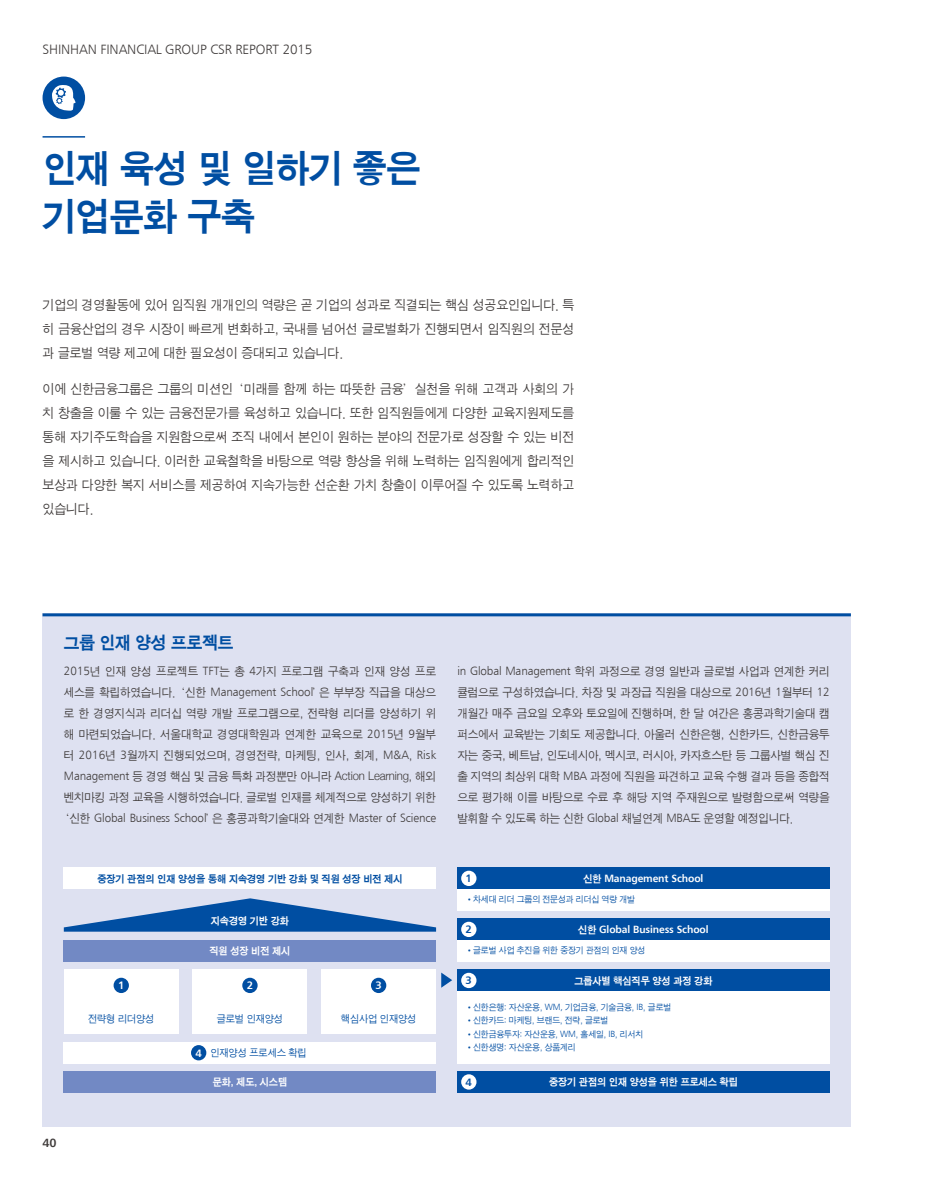
<style>
.page{position:relative;width:936px;height:1191px;background:#fff}
.page>*{position:absolute;margin:0;border:0;box-sizing:border-box;transform-origin:0 0}
.t1{font:39px/48px "Sand Kg";letter-spacing:-.01em;color:#004ea2}
.t2{font:18px "Sand Kg";letter-spacing:-.01em;color:#004ea2}
.t3{font:13.5px/24px "Sand Jg";color:#3f3b3a;text-align:justify}
.t4{font:13.5px "Humanist 777 BT Light B";letter-spacing:-.01em;color:#3f3b3a}
.t5{font:12px/21px "Sand Jg";letter-spacing:-.01em;color:#3f3b3a;text-align:justify}
.t6{font:12px "Humanist 777 BT Light B";letter-spacing:-.01em;color:#3f3b3a}
.t7{font:12px "Humanist 777 BT Bold B";color:#3f3b3a}
.t8{font:10.8px "Humanist 777 BT Bold B";color:#004ea2}
.t9{font:10.8px "Humanist 777 BT Bold B";color:#fff}
.t10{font:10.5px "Sand Kg";letter-spacing:-.01em;color:#fff}
.t11{font:10.5px "Humanist 777 BT Bold B";letter-spacing:-.01em;color:#fff}
.t12{font:10.5px "Sand Jg";letter-spacing:-.01em;color:#004ea2}
.t13{font:10.5px "Sand Kg";letter-spacing:-.01em;color:#004ea2}
.t14{font:9px "Sand Jg";letter-spacing:-.01em;color:#004ea2}
.s1{font-family:"Humanist 777 BT Light B"}
.s2{font-family:"Sand Jg"}
.s3{font-family:"Humanist 777 BT Bold B";font-size:10.8px;color:#fff}
.s4{font-family:"Sand Kg"}
</style>
<div class="page">
<div style="left:43px;top:613px;width:807px;height:514px;background:#dee1f1"></div>
<hr style="left:43px;top:136px;width:42px;height:2px;background:#004ea2">
<hr style="left:43px;top:613px;width:807px;height:3px;background:#004ea2">
<div style="left:43px;top:77px;width:42px;height:42px;background:#004ea2;border-radius:50%"></div>
<svg style="left:52px;top:85px;width:24px;height:26px"></svg>
<div style="left:64px;top:1071px;width:372px;height:21px;background:#7289c4"></div>
<svg style="left:64px;top:898px;width:372px;height:33px"></svg>
<div style="left:64px;top:940px;width:372px;height:21px;background:#7289c4"></div>
<div style="left:64px;top:969px;width:115px;height:64px;background:#fff"></div>
<div style="left:192px;top:969px;width:115px;height:64px;background:#fff"></div>
<div style="left:321px;top:969px;width:115px;height:64px;background:#fff"></div>
<div style="left:114px;top:977px;width:15px;height:16px;background:#004ea2;border-radius:50%"></div>
<div style="left:242px;top:977px;width:15px;height:16px;background:#004ea2;border-radius:50%"></div>
<div style="left:371px;top:977px;width:15px;height:16px;background:#004ea2;border-radius:50%"></div>
<div style="left:64px;top:1042px;width:372px;height:21px;background:#fff"></div>
<div style="left:64px;top:867px;width:372px;height:22px;background:#fff"></div>
<div style="left:191px;top:1045px;width:15px;height:15px;background:#004ea2;border-radius:50%"></div>
<div style="left:457px;top:889px;width:372px;height:21px;background:#fff"></div>
<div style="left:457px;top:940px;width:372px;height:21px;background:#fff"></div>
<div style="left:457px;top:991px;width:372px;height:72px;background:#fff"></div>
<div style="left:457px;top:867px;width:372px;height:22px;background:#004ea2"></div>
<div style="left:457px;top:918px;width:372px;height:22px;background:#004ea2"></div>
<div style="left:457px;top:969px;width:372px;height:22px;background:#004ea2"></div>
<div style="left:461px;top:870px;width:15px;height:16px;background:#fff;border-radius:50%"></div>
<div style="left:461px;top:921px;width:15px;height:16px;background:#fff;border-radius:50%"></div>
<div style="left:461px;top:972px;width:15px;height:16px;background:#fff;border-radius:50%"></div>
<div style="left:457px;top:1071px;width:372px;height:21px;background:#004ea2"></div>
<div style="left:461px;top:1074px;width:15px;height:15px;background:#fff;border-radius:50%"></div>
<svg style="left:441px;top:972px;width:11px;height:15px"></svg>
<p class="t4" style="left:43px;top:41px;width:271px">SHINHAN FINANCIAL GROUP CSR REPORT 2015</p>
<h1 class="t1" style="left:43px;top:145px;width:379px">인재 육성 및 일하기 좋은 기업문화 구축</h1>
<p class="t3" style="left:43px;top:293px;width:533px">기업의 경영활동에 있어 임직원 개개인의 역량은 곧 기업의 성과로 직결되는 핵심 성공요인입니다. 특 히 금융산업의 경우 시장이 빠르게 변화하고, 국내를 넘어선 글로벌화가 진행되면서 임직원의 전문성 과 글로벌 역량 제고에 대한 필요성이 증대되고 있습니다.</p>
<p class="t3" style="left:43px;top:377px;width:533px">이에 신한금융그룹은 그룹의 미션인 ‘미래를 함께 하는 따뜻한 금융’실천을 위해 고객과 사회의 가 치 창출을 이룰 수 있는 금융전문가를 육성하고 있습니다. 또한 임직원들에게 다양한 교육지원제도를 통해 자기주도학습을 지원함으로써 조직 내에서 본인이 원하는 분야의 전문가로 성장할 수 있는 비전 을 제시하고 있습니다. 이러한 교육철학을 바탕으로 역량 향상을 위해 노력하는 임직원에게 합리적인 보상과 다양한 복지 서비스를 제공하여 지속가능한 선순환 가치 창출이 이루어질 수 있도록 노력하고 있습니다.</p>
<h2 class="t2" style="left:64px;top:633px;width:171px">그룹 인재 양성 프로젝트</h2>
<p class="t5" style="left:64px;top:661px;width:374px"><span class="s1">2015</span>년 인재 양성 프로젝트 <span class="s1">TFT</span>는 총 <span class="s1">4</span>가지 프로그램 구축과 인재 양성 프로 세스를 확립하였습니다. ‘신한 <span class="s1">Management School</span>’은 부부장 직급을 대상으 로 한 경영지식과 리더십 역량 개발 프로그램으로, 전략형 리더를 양성하기 위 해 마련되었습니다. 서울대학교 경영대학원과 연계한 교육으로 <span class="s1">2015</span>년 <span class="s1">9</span>월부 터 <span class="s1">2016</span>년 <span class="s1">3</span>월까지 진행되었으며, 경영전략, 마케팅, 인사, 회계, <span class="s1">M&amp;A</span>, <span class="s1">Risk Management</span> 등 경영 핵심 및 금융 특화 과정뿐만 아니라 Action Learning, 해외 벤치마킹 과정 교육을 시행하였습니다. 글로벌 인재를 체계적으로 양성하기 위한</p>
<p class="t6" style="left:58px;top:811px;width:379px"><span class="s2">‘신한</span> Global Business School<span class="s2">’은 홍콩과학기술대와 연계한</span> Master of Science</p>
<p class="t13" style="left:97px;top:873px;width:307px">중장기 관점의 인재 양성을 통해 지속경영 기반 강화 및 직원 성장 비전 제시</p>
<p class="t10" style="left:211px;top:915px;width:80px">지속경영 기반 강화</p>
<p class="t10" style="left:209px;top:945px;width:82px">직원 성장 비전 제시</p>
<p class="t9" style="left:118px;top:978px;width:8px">1</p>
<p class="t9" style="left:247px;top:978px;width:8px">2</p>
<p class="t9" style="left:375px;top:978px;width:8px">3</p>
<p class="t12" style="left:88px;top:1014px;width:68px">전략형 리더양성</p>
<p class="t12" style="left:217px;top:1014px;width:68px">글로벌 인재양성</p>
<p class="t12" style="left:341px;top:1014px;width:77px">핵심사업 인재양성</p>
<p class="t12" style="left:195px;top:1047px;width:113px"><span class="s3">4</span> 인재양성 프로세스 확립</p>
<p class="t10" style="left:213px;top:1076px;width:76px">문화, 제도, 시스템</p>
<p class="t7" style="left:43px;top:1134px;width:16px">40</p>
<p class="t5" style="left:457px;top:661px;width:374px"><span class="s1">in Global Management</span> 학위 과정으로 경영 일반과 글로벌 사업과 연계한 커리 큘럼으로 구성하였습니다. 차장 및 과장급 직원을 대상으로 <span class="s1">2016</span>년 <span class="s1">1</span>월부터 <span class="s1">12 </span>개월간 매주 금요일 오후와 토요일에 진행하며, 한 달 여간은 홍콩과학기술대 캠 퍼스에서 교육받는 기회도 제공합니다. 아울러 신한은행, 신한카드, 신한금융투 자는 중국, 베트남, 인도네시아, 멕시코, 러시아, 카자흐스탄 등 그룹사별 핵심 진 출 지역의 최상위 대학 <span class="s1">MBA</span> 과정에 직원을 파견하고 교육 수행 결과 등을 종합적 으로 평가해 이를 바탕으로 수료 후 해당 지역 주재원으로 발령함으로써 역량을 발휘할 수 있도록 하는 신한 <span class="s1">Global</span> 채널연계 <span class="s1">MBA</span>도 운영할 예정입니다.</p>
<p class="t8" style="left:465px;top:871px;width:8px">1</p>
<p class="t11" style="left:583px;top:871px;width:121px"><span class="s4">신한</span> Management School</p>
<p class="t14" style="left:465px;top:895px;width:171px">•차세대 리더 그룹의 전문성과 리더십 역량 개발</p>
<p class="t8" style="left:465px;top:922px;width:8px">2</p>
<p class="t11" style="left:578px;top:922px;width:132px"><span class="s4">신한</span> Global Business School</p>
<p class="t14" style="left:465px;top:946px;width:181px">•글로벌 사업 추진을 위한 중장기 관점의 인재 양성</p>
<p class="t8" style="left:465px;top:973px;width:8px">3</p>
<p class="t10" style="left:574px;top:975px;width:140px">그룹사별 핵심직무 양성 과정 강화</p>
<p class="t14" style="left:465px;top:1002px;width:207px">•신한은행: 자산운용, <span class="s1">WM,</span> 기업금융, 기술금융, <span class="s1">IB</span>, 글로벌</p>
<p class="t14" style="left:465px;top:1016px;width:144px">•신한카드: 마케팅, 브랜드, 전략, 글로벌</p>
<p class="t14" style="left:465px;top:1029px;width:179px">•신한금융투자: 자산운용, <span class="s1">WM</span>, 홀세일, <span class="s1">IB</span>, 리서치</p>
<p class="t14" style="left:465px;top:1043px;width:112px">•신한생명: 자산운용, 상품계리</p>
<p class="t8" style="left:465px;top:1075px;width:8px">4</p>
<p class="t10" style="left:549px;top:1076px;width:190px">중장기 관점의 인재 양성을 위한 프로세스 확립</p>
</div>
